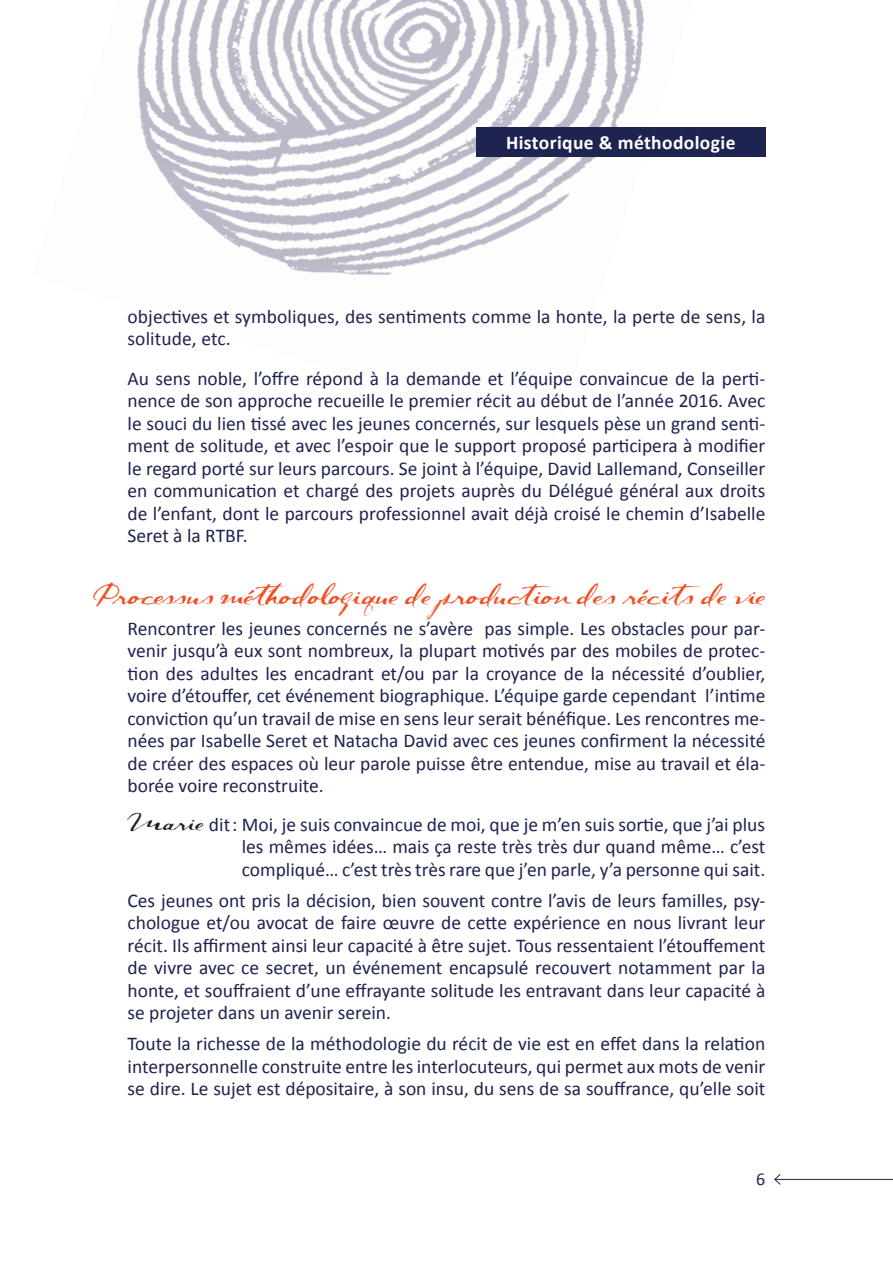
<style>
.page{position:relative;width:893px;height:1263px;background:#fff}
.page>*{position:absolute;margin:0;border:0;box-sizing:border-box;transform-origin:0 0}
.t1{font:30px "Dark Roast";color:#f04d22;scale:1.25 1}
.t2{font:19.5px/22.5px "Calibri";color:#1e234f;text-align:justify}
.t3{font:700 19.5px "Calibri";letter-spacing:.02em;color:#fff}
.t4{font:18px "Calibri";color:#1e234f}
.s1{font-family:"Dark Roast";font-size:25.5px;color:#231f20}
</style>
<div class="page">
<img style="left:537px;top:0;width:156px;height:219px">
<img style="left:380px;top:0;width:157px;height:275px">
<img style="left:223px;top:0;width:157px;height:275px">
<img style="left:137px;top:0;width:86px;height:236px">
<div style="left:476px;top:128px;width:289px;height:29px;background:#1e234f"></div>
<hr style="left:775px;top:1179px;width:118px;height:1px;background:#1e234f">
<svg style="left:774px;top:1174px;width:7px;height:11px"></svg>
<p class="t3" style="left:506px;top:130px;width:231px">Historique &amp; méthodologie</p>
<p class="t2" style="left:128px;top:305px;width:639px">objectives et symboliques, des sentiments comme la honte, la perte de sens, la solitude, etc.</p>
<p class="t2" style="left:128px;top:367px;width:639px">Au sens noble, l’offre répond à la demande et l’équipe convaincue de la perti&shy;nence de son approche recueille le premier récit au début de l’année 2016. Avec le souci du lien tissé avec les jeunes concernés, sur lesquels pèse un grand senti&shy;ment de solitude, et avec l’espoir que le support proposé participera à modifier le regard porté sur leurs parcours. Se joint à l’équipe, David Lallemand, Conseiller en communication et chargé des projets auprès du Délégué général aux droits de l’enfant, dont le parcours professionnel avait déjà croisé le chemin d’Isabelle Seret à la RTBF.</p>
<h1 class="t1" style="left:94px;top:576px;width:539px">Processus méthodologique de production des récits de vie</h1>
<p class="t2" style="left:128px;top:617px;width:639px">Rencontrer les jeunes concernés ne s’avère pas simple. Les obstacles pour par&shy;venir jusqu’à eux sont nombreux, la plupart motivés par des mobiles de protec&shy;tion des adultes les encadrant et/ou par la croyance de la nécessité d’oublier, voire d’étouffer, cet événement biographique. L’équipe garde cependant l’intime conviction qu’un travail de mise en sens leur serait bénéfique. Les rencontres me&shy;nées par Isabelle Seret et Natacha David avec ces jeunes confirment la nécessité de créer des espaces où leur parole puisse être entendue, mise au travail et éla&shy;borée voire reconstruite.</p>
<p class="t2" style="left:242px;top:813px;width:525px;text-indent:-114px"><span class="s1">Marie</span> dit: Moi, je suis convaincue de moi, que je m’en suis sortie, que j’ai plus les mêmes idées… mais ça reste très très dur quand même… c’est compliqué… c’est très très rare que j’en parle, y’a personne qui sait.</p>
<p class="t2" style="left:128px;top:889px;width:639px">Ces jeunes ont pris la décision, bien souvent contre l’avis de leurs familles, psy&shy;chologue et/ou avocat de faire œuvre de cette expérience en nous livrant leur récit. Ils affirment ainsi leur capacité à être sujet. Tous ressentaient l’étouffement de vivre avec ce secret, un événement encapsulé recouvert notamment par la honte, et souffraient d’une effrayante solitude les entravant dans leur capacité à se projeter dans un avenir serein.</p>
<p class="t2" style="left:128px;top:1033px;width:639px">Toute la richesse de la méthodologie du récit de vie est en effet dans la relation interpersonnelle construite entre les interlocuteurs, qui permet aux mots de venir se dire. Le sujet est dépositaire, à son insu, du sens de sa souffrance, qu’elle soit</p>
<p class="t4" style="left:756px;top:1168px;width:11px">6</p>
</div>
